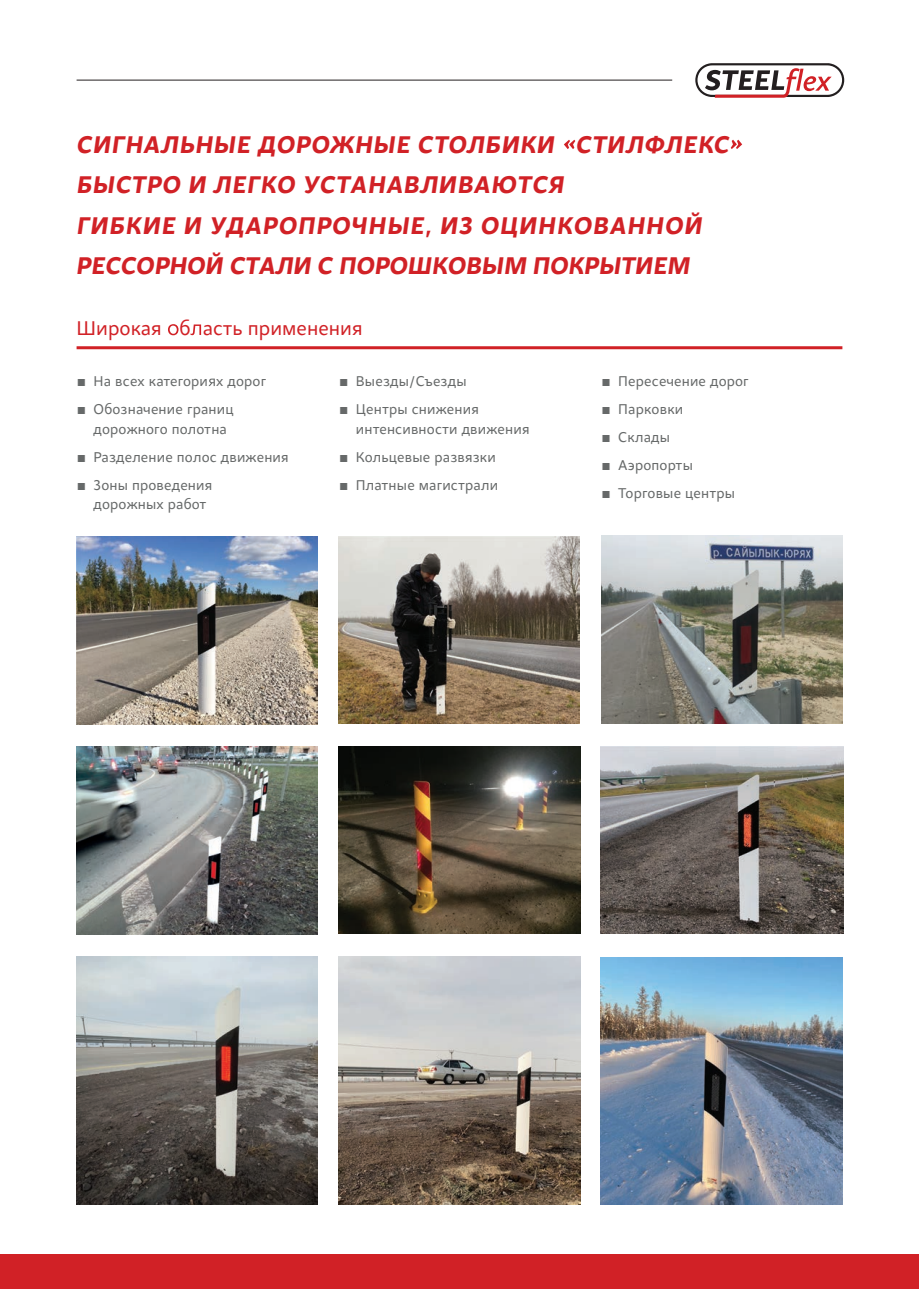
<style>
.page{position:relative;width:919px;height:1289px;background:#fff}
.page>*{position:absolute;margin:0;border:0;box-sizing:border-box;transform-origin:0 0}
.t1{font:italic 700 25.5px/40.5px "Samo Sans Pro";letter-spacing:.03em;color:#d12126}
.t2{font:21px "Samo Sans Pro";color:#d12126}
.t3{font:15px/19.5px "Samo Sans Pro";letter-spacing:.01em;color:#666969}
</style>
<div class="page">
<hr style="left:77px;top:80px;width:595px;height:1px;background:#231f20">
<svg style="left:208px;top:378px;width:7px;height:8px"></svg>
<hr style="left:77px;top:346px;width:765px;height:3px;background:#d12126">
<svg style="left:168px;top:324px;width:10px;height:11px"></svg>
<svg style="left:190px;top:324px;width:11px;height:11px"></svg>
<svg style="left:564px;top:140px;width:11px;height:9px"></svg>
<svg style="left:730px;top:140px;width:12px;height:9px"></svg>
<svg style="left:695px;top:63px;width:149px;height:35px"></svg>
<img style="left:77px;top:746px;width:240px;height:188px">
<div style="left:0;top:1254px;width:918px;height:34px;background:#d12126"></div>
<img style="left:77px;top:537px;width:240px;height:187px">
<img style="left:338px;top:746px;width:242px;height:187px">
<img style="left:601px;top:957px;width:241px;height:246px">
<img style="left:601px;top:535px;width:241px;height:188px">
<img style="left:338px;top:536px;width:241px;height:187px">
<img style="left:601px;top:746px;width:242px;height:187px">
<img style="left:77px;top:956px;width:240px;height:248px">
<img style="left:338px;top:956px;width:242px;height:248px">
<h1 class="t1" style="left:77px;top:124px;width:654px">СИГНАЛЬНЫЕ ДОРОЖНЫЕ СТОЛБИКИ СТИЛФЛЕКС БЫСТРО И ЛЕГКО УСТАНАВЛИВАЮТСЯ<br>ГИБКИЕ И УДАРОПРОЧНЫЕ, ИЗ ОЦИНКОВАННОЙ РЕССОРНОЙ СТАЛИ С ПОРОШКОВЫМ ПОКРЫТИЕМ</h1>
<h2 class="t2" style="left:77px;top:315px;width:287px">Широкая б асть применения</h2>
<p class="t3" style="left:77px;top:371px;width:191px">▪ На всех категори х дорог</p>
<p class="t3" style="left:94px;top:399px;width:141px;text-indent:-17px">▪ Обозначение границ дорожного полотна</p>
<p class="t3" style="left:77px;top:447px;width:214px">▪ Разделение полос движения</p>
<p class="t3" style="left:94px;top:475px;width:120px;text-indent:-17px">▪ Зоны проведения дорожных работ</p>
<p class="t3" style="left:339px;top:371px;width:129px">▪ Выезды/Съезды</p>
<p class="t3" style="left:356px;top:399px;width:175px;text-indent:-17px">▪ Центры снижения интенсивности движения</p>
<p class="t3" style="left:339px;top:447px;width:158px">▪ Кольцевые развязки</p>
<p class="t3" style="left:339px;top:475px;width:161px">▪ Платные магистрали</p>
<p class="t3" style="left:601px;top:371px;width:149px">▪ Пересечение дорог</p>
<p class="t3" style="left:601px;top:399px;width:83px">▪ Парковки</p>
<p class="t3" style="left:601px;top:427px;width:70px">▪ Склады</p>
<p class="t3" style="left:601px;top:455px;width:93px">▪ Аэропорты</p>
<p class="t3" style="left:601px;top:483px;width:135px">▪ Торговые центры</p>
</div>
